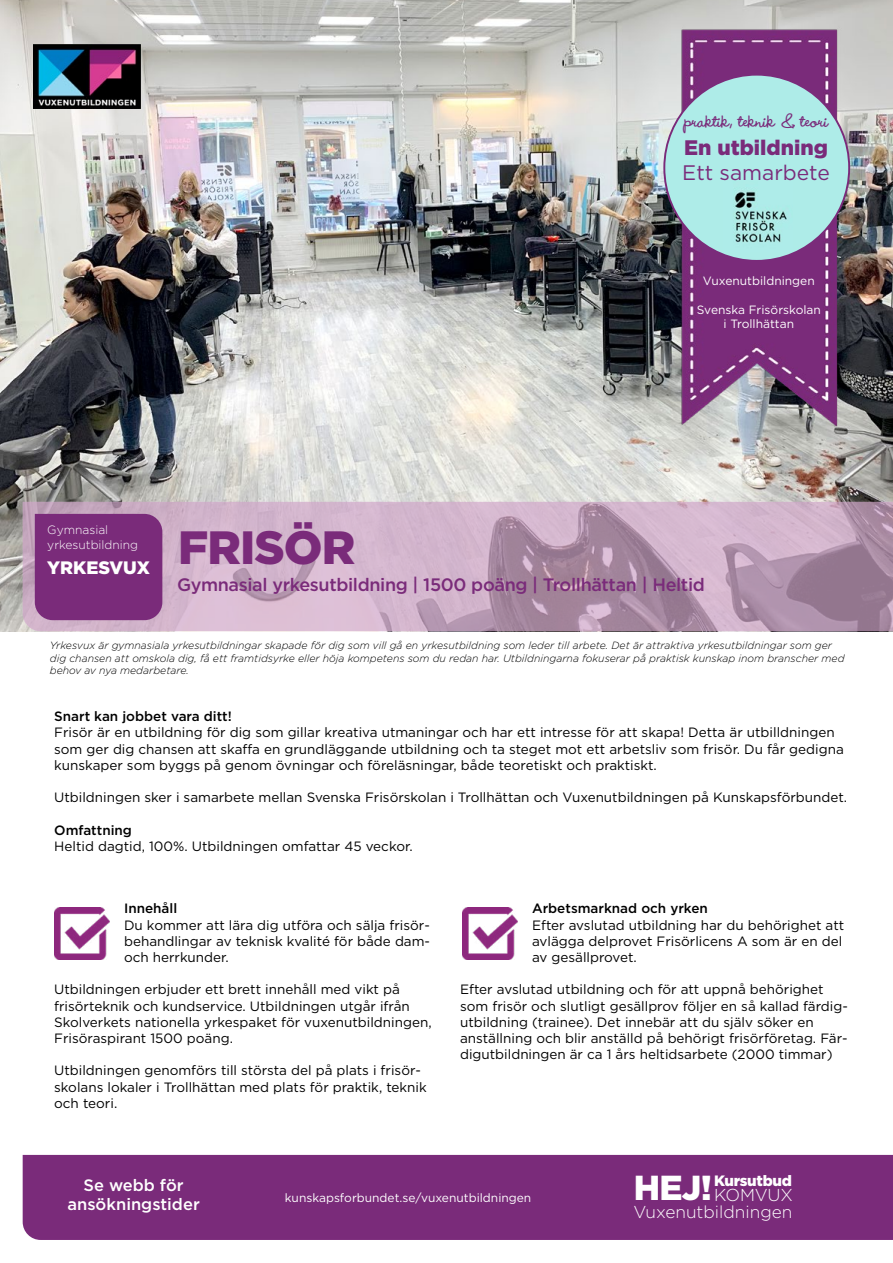
<style>
.page{position:relative;width:893px;height:1263px;background:#fff}
.page>*{position:absolute;margin:0;border:0;box-sizing:border-box;transform-origin:0 0}
.t1{font:900 46.65px "Gotham";letter-spacing:-.02em;color:#7a2b7a}
.t2{font:900 34.65px "Gotham";color:#fff}
.t3{font:700 22.5px "Wendy LP";color:#7a2b7a}
.t4{font:900 21px "Gotham";color:#7a2b7a}
.t5{font:21px "Gotham";color:#7a2b7a}
.t6{font:500 18px "Gotham";letter-spacing:-.02em;color:#7a2b7a}
.t7{font:900 18px "Gotham";color:#fff}
.t8{font:300 17.25px "Gotham";color:#fff}
.t9{font:500 16.5px/19.8px "Gotham";color:#fff;text-align:center}
.t10{font:900 15px "Gotham";letter-spacing:-.02em;color:#fff}
.t11{font:13.5px/16.2px "Gotham";color:#000}
.t12{font:500 13.5px "Gotham";color:#000}
.t13{font:12px/14.4px "Gotham";color:#fff;text-align:center}
.t14{font:300 12px/14.4px "Gotham";color:#fff}
.t15{font:italic 300 10.5px/12.6px "Gotham";color:#000}
</style>
<div class="page">
<img style="left:0;top:0;width:893px;height:631px">
<svg style="left:23px;top:502px;width:870px;height:129px;background:#c2a4bb"></svg>
<div style="left:23px;top:1155px;width:870px;height:85px;background:#7a2b7a"></div>
<img style="left:34px;top:44px;width:106px;height:64px">
<div style="left:35px;top:514px;width:127px;height:106px;background:#7a2b7a"></div>
<img style="left:54px;top:908px;width:55px;height:51px">
<img style="left:462px;top:908px;width:55px;height:51px">
<img style="left:608px;top:20px;width:285px;height:421px">
<div style="left:664px;top:75px;width:185px;height:186px;background:#aeece8;border-radius:50%"></div>
<img style="left:733px;top:191px;width:54px;height:51px">
<h3 class="t3" style="left:685px;top:107px;width:145px">praktik, teknik &amp; teori</h3>
<h3 class="t4" style="left:684px;top:133px;width:145px">En utbildning</h3>
<h3 class="t5" style="left:682px;top:159px;width:149px">Ett samarbete</h3>
<p class="t13" style="left:703px;top:273px;width:113px">Vuxenutbildningen</p>
<p class="t13" style="left:697px;top:302px;width:126px">Svenska Frisörskolan i Trollhättan</p>
<p class="t14" style="left:47px;top:522px;width:92px">Gymnasial yrkesutbildning</p>
<h1 class="t1" style="left:178px;top:516px;width:179px">FRISÖR</h1>
<h3 class="t6" style="left:177px;top:573px;width:529px">Gymnasial yrkesutbildning | 1500 poäng | Trollhättan | Heltid</h3>
<h3 class="t7" style="left:47px;top:555px;width:104px">YRKESVUX</h3>
<p class="t15" style="left:50px;top:639px;width:796px">Yrkesvux är gymnasiala yrkesutbildningar skapade för dig som vill gå en yrkesutbildning som leder till arbete. Det är attraktiva yrkesutbildningar som ger dig chansen att omskola dig, få ett framtidsyrke eller höja kompetens som du redan har. Utbildningarna fokuserar på praktisk kunskap inom branscher med behov av nya medarbetare.</p>
<p class="t12" style="left:54px;top:707px;width:179px">Snart kan jobbet vara ditt!</p>
<p class="t11" style="left:54px;top:724px;width:791px">Frisör är en utbildning för dig som gillar kreativa utmaningar och har ett intresse för att skapa! Detta är utbilldningen som ger dig chansen att skaffa en grundläggande utbildning och ta steget mot ett arbetsliv som frisör. Du får gedigna kunskaper som byggs på genom övningar och föreläsningar, både teoretiskt och praktiskt.</p>
<p class="t11" style="left:54px;top:789px;width:795px">Utbildningen sker i samarbete mellan Svenska Frisörskolan i Trollhättan och Vuxenutbildningen på Kunskapsförbundet.</p>
<p class="t12" style="left:54px;top:821px;width:79px">Omfattning</p>
<p class="t11" style="left:54px;top:838px;width:360px">Heltid dagtid, 100%. Utbildningen omfattar 45 veckor.</p>
<p class="t12" style="left:124px;top:900px;width:55px">Innehåll</p>
<p class="t11" style="left:124px;top:916px;width:308px;text-align:justify">Du kommer att lära dig utföra och sälja frisör&shy;behandlingar av teknisk kvalité för både dam&shy;och herrkunder.</p>
<p class="t11" style="left:54px;top:981px;width:379px">Utbildningen erbjuder ett brett innehåll med vikt på frisörteknik och kundservice. Utbildningen utgår ifrån Skolverkets nationella yrkespaket för vuxenutbildningen, Frisöraspirant 1500 poäng.</p>
<p class="t11" style="left:54px;top:1062px;width:374px">Utbildningen genomförs till största del på plats i frisör&shy;skolans lokaler i Trollhättan med plats för praktik, teknik och teori.</p>
<p class="t12" style="left:532px;top:900px;width:178px">Arbetsmarknad och yrken</p>
<p class="t11" style="left:532px;top:916px;width:314px">Efter avslutad utbildning har du behörighet att avlägga delprovet Frisörlicens A som är en del av gesällprovet.</p>
<p class="t11" style="left:460px;top:981px;width:389px">Efter avslutad utbildning och för att uppnå behörighet som frisör och slutligt gesällprov följer en så kallad färdig&shy;utbildning (trainee). Det innebär att du själv söker en anställning och blir anställd på behörigt frisörföretag. Fär&shy;digutbildningen är ca 1 års heltidsarbete (2000 timmar)</p>
<p class="t9" style="left:67px;top:1174px;width:134px">Se webb för ansökningstider</p>
<p class="t10" style="left:714px;top:1170px;width:79px">Kursutbud</p>
<h2 class="t2" style="left:634px;top:1164px;width:80px">HEJ!</h2>
<p class="t8" style="left:633px;top:1201px;width:161px">Vuxenutbildningen</p>
<p class="t13" style="left:285px;top:1190px;width:248px">kunskapsforbundet.se/vuxenutbildningen</p>
<p class="t8" style="left:714px;top:1184px;width:80px">KOMVUX</p>
</div>
